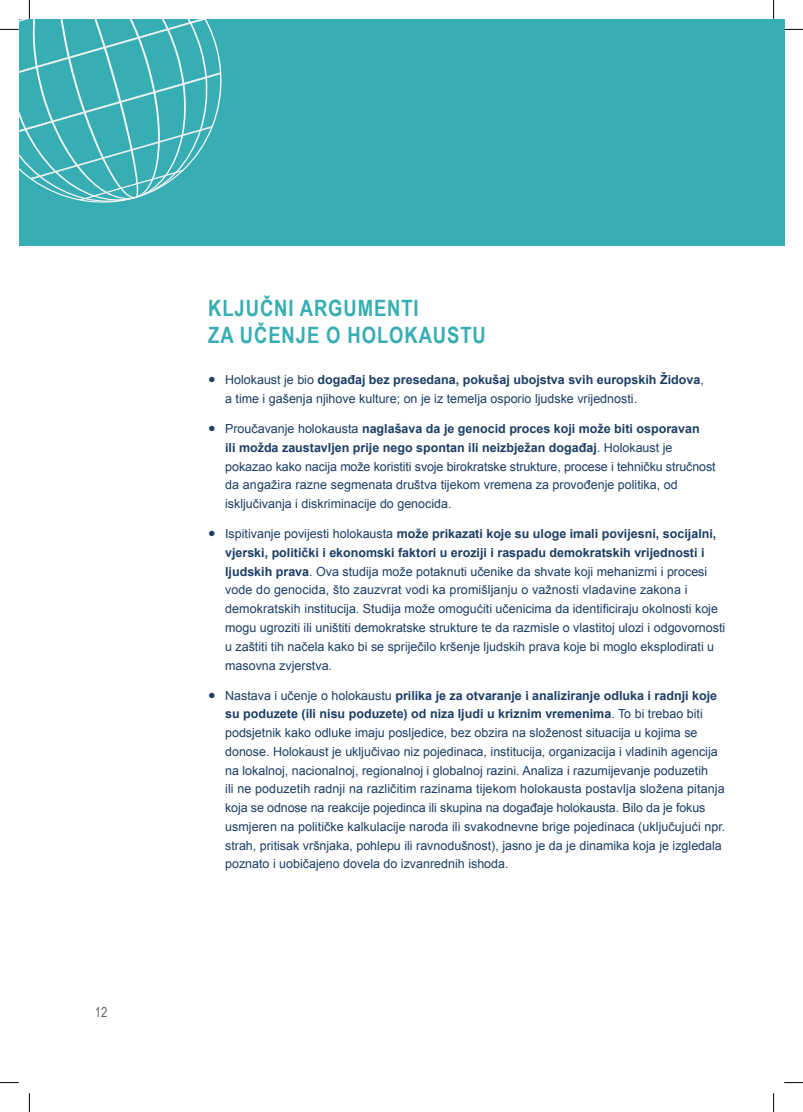
<style>
.page{position:relative;width:803px;height:1112px;background:#fff}
.page>*{position:absolute;margin:0;border:0;box-sizing:border-box;transform-origin:0 0}
.t1{font:700 22.5px/27px "Arial Narrow";letter-spacing:.04em;color:#36aeb4}
.t2{font:13.75px "Arial Narrow";color:#636366}
.t3{font:12.5px/18.8px "Arial";color:#1d3e65}
.s1{font-weight:700}
</style>
<div class="page">
<div style="left:19px;top:19px;width:765px;height:226px;background:#36aeb4"></div>
<svg style="left:784px;top:29px;width:19px;height:1px"></svg>
<svg style="left:0;top:1082px;width:19px;height:1px"></svg>
<svg style="left:784px;top:1082px;width:19px;height:1px"></svg>
<svg style="left:0;top:0;width:222px;height:203px"></svg>
<svg style="left:29px;top:1093px;width:1px;height:18px"></svg>
<svg style="left:773px;top:0;width:1px;height:19px"></svg>
<svg style="left:773px;top:1093px;width:1px;height:18px"></svg>
<p class="t2" style="left:95px;top:1001px;width:14px">12</p>
<h1 class="t1" style="left:208px;top:293px;width:279px">KLJUČNI ARGUMENTI<br>ZA UČENJE O HOLOKAUSTU</h1>
<p class="t3" style="left:225px;top:370px;width:480px;text-indent:-17px">● Holokaust je bio <span class="s1">događaj bez presedana, pokušaj ubojstva svih europskih Židova</span>, a time i gašenja njihove kulture; on je iz temelja osporio ljudske vrijednosti.</p>
<p class="t3" style="left:225px;top:419px;width:492px;text-indent:-17px">● Proučavanje holokausta <span class="s1">naglašava da je genocid proces koji može biti osporavan<br>ili možda zaustavljen prije nego spontan ili neizbježan događaj</span>. Holokaust je pokazao kako nacija može koristiti svoje birokratske strukture, procese i tehničku stručnost da angažira razne segmenata društva tijekom vremena za provođenje politika, od isključivanja i diskriminacije do genocida.</p>
<p class="t3" style="left:225px;top:524px;width:502px;text-indent:-17px">● Ispitivanje povijesti holokausta <span class="s1">može prikazati koje su uloge imali povijesni, socijalni, vjerski, politički i ekonomski faktori u eroziji i raspadu demokratskih vrijednosti i ljudskih prava</span>. Ova studija može potaknuti učenike da shvate koji mehanizmi i procesi vode do genocida, što zauzvrat vodi ka promišljanju o važnosti vladavine zakona i demokratskih institucija. Studija može omogućiti učenicima da identificiraju okolnosti koje mogu ugroziti ili uništiti demokratske strukture te da razmisle o vlastitoj ulozi i odgovornosti u zaštiti tih načela kako bi se spriječilo kršenje ljudskih prava koje bi moglo eksplodirati u masovna zvjerstva.</p>
<p class="t3" style="left:225px;top:685px;width:502px;text-indent:-17px">● Nastava i učenje o holokaustu <span class="s1">prilika je za otvaranje i analiziranje odluka i radnji koje su poduzete (ili nisu poduzete) od niza ljudi u kriznim vremenima</span>. To bi trebao biti podsjetnik kako odluke imaju posljedice, bez obzira na složenost situacija u kojima se donose. Holokaust je uključivao niz pojedinaca, institucija, organizacija i vladinih agencija na lokalnoj, nacionalnoj, regionalnoj i globalnoj razini. Analiza i razumijevanje poduzetih<br>ili ne poduzetih radnji na različitim razinama tijekom holokausta postavlja složena pitanja koja se odnose na reakcije pojedinca ili skupina na događaje holokausta. Bilo da je fokus usmjeren na političke kalkulacije naroda ili svakodnevne brige pojedinaca (uključujući npr. strah, pritisak vršnjaka, pohlepu ili ravnodušnost), jasno je da je dinamika koja je izgledala poznato i uobičajeno dovela do izvanrednih ishoda.</p>
</div>
